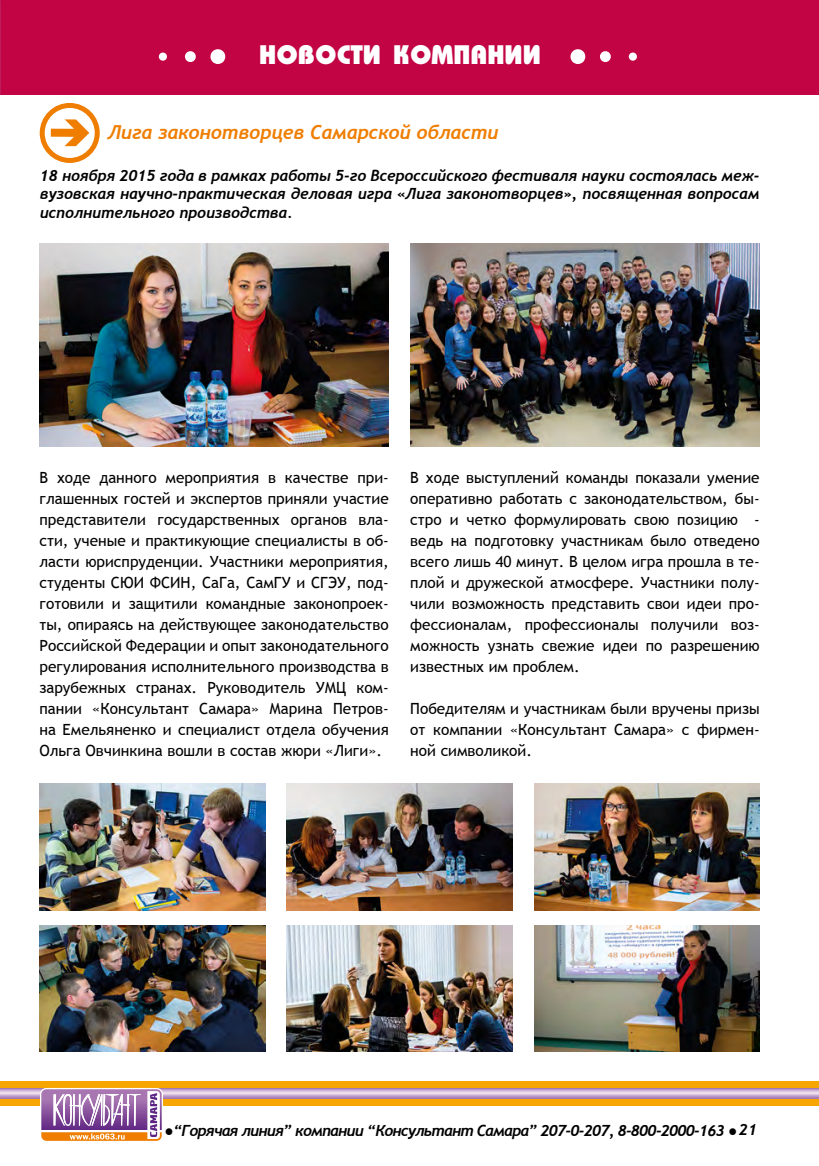
<style>
.page{position:relative;width:819px;height:1166px;background:#fff}
.page>*{position:absolute;margin:0;border:0;box-sizing:border-box;transform-origin:0 0}
.t1{font:800 26.78px "Bauhaus C";color:#fff}
.t2{font:italic 700 19.25px "Trebuchet";color:#ef7d00}
.t3{font:15.4px/21px "Trebuchet MS";color:#000;text-align:justify}
.t4{font:italic 700 15.4px/18.6px "Trebuchet";letter-spacing:-.045em;color:#000;text-align:justify}
</style>
<div class="page">
<div style="left:0;top:1081px;width:819px;height:7px;background:#f7a600"></div>
<svg style="left:0;top:1088px;width:819px;height:10px;background:#caaed2"></svg>
<div style="left:0;top:1099px;width:819px;height:6px;background:#f7a600"></div>
<svg style="left:40px;top:1088px;width:123px;height:53px"></svg>
<div style="left:0;top:0;width:819px;height:94px;background:#c20344"></div>
<svg style="left:210px;top:49px;width:15px;height:15px"></svg>
<svg style="left:185px;top:51px;width:11px;height:11px"></svg>
<svg style="left:159px;top:53px;width:8px;height:8px"></svg>
<svg style="left:570px;top:49px;width:15px;height:15px"></svg>
<svg style="left:600px;top:51px;width:10px;height:11px"></svg>
<svg style="left:628px;top:53px;width:9px;height:8px"></svg>
<svg style="left:40px;top:103px;width:60px;height:60px"></svg>
<img style="left:40px;top:243px;width:349px;height:203px">
<img style="left:410px;top:243px;width:349px;height:203px">
<img style="left:534px;top:784px;width:225px;height:126px">
<img style="left:40px;top:784px;width:225px;height:126px">
<img style="left:287px;top:784px;width:225px;height:126px">
<img style="left:287px;top:925px;width:225px;height:127px">
<img style="left:40px;top:925px;width:225px;height:127px">
<img style="left:534px;top:925px;width:225px;height:126px">
<h1 class="t1" style="left:259px;top:38px;width:283px">НОВОСТИ КОМПАНИИ</h1>
<p class="t2" style="left:107px;top:120px;width:392px">Лига законотворцев Самарской области</p>
<p class="t4" style="left:40px;top:166px;width:721px">18 ноября 2015 года в рамках работы 5-го Всероссийского фестиваля науки состоялась меж&shy;вузовская научно-практическая деловая игра «Лига законотворцев», посвященная вопросам исполнительного производства.</p>
<p class="t3" style="left:39px;top:467px;width:351px">В ходе данного мероприятия в качестве при&shy;глашенных гостей и экспертов приняли участие представители государственных органов вла&shy;сти, ученые и практикующие специалисты в об&shy;ласти юриспруденции. Участники мероприятия, студенты СЮИ ФСИН, СаГа, СамГУ и СГЭУ, под&shy;готовили и защитили командные законопроек&shy;ты, опираясь на действующее законодательство Российской Федерации и опыт законодательного регулирования исполнительного производства в зарубежных странах. Руководитель УМЦ ком&shy;пании «Консультант Самара» Марина Петров&shy;на Емельяненко и специалист отдела обучения Ольга Овчинкина вошли в состав жюри «Лиги».</p>
<p class="t3" style="left:410px;top:467px;width:351px">В ходе выступлений команды показали умение оперативно работать с законодательством, бы&shy;стро и четко формулировать свою позицию - ведь на подготовку участникам было отведено всего лишь 40 минут. В целом игра прошла в те&shy;плой и дружеской атмосфере. Участники полу&shy;чили возможность представить свои идеи про&shy;фессионалам, профессионалы получили воз&shy;можность узнать свежие идеи по разрешению известных им проблем.</p>
<p class="t3" style="left:410px;top:698px;width:351px">Победителям и участникам были вручены призы от компании «Консультант Самара» с фирмен&shy;ной символикой.</p>
<p class="t4" style="left:165px;top:1121px;width:594px">●“Горячая линия” компании “Консультант Самара” 207-0-207, 8-800-2000-163 ● 21</p>
</div>
